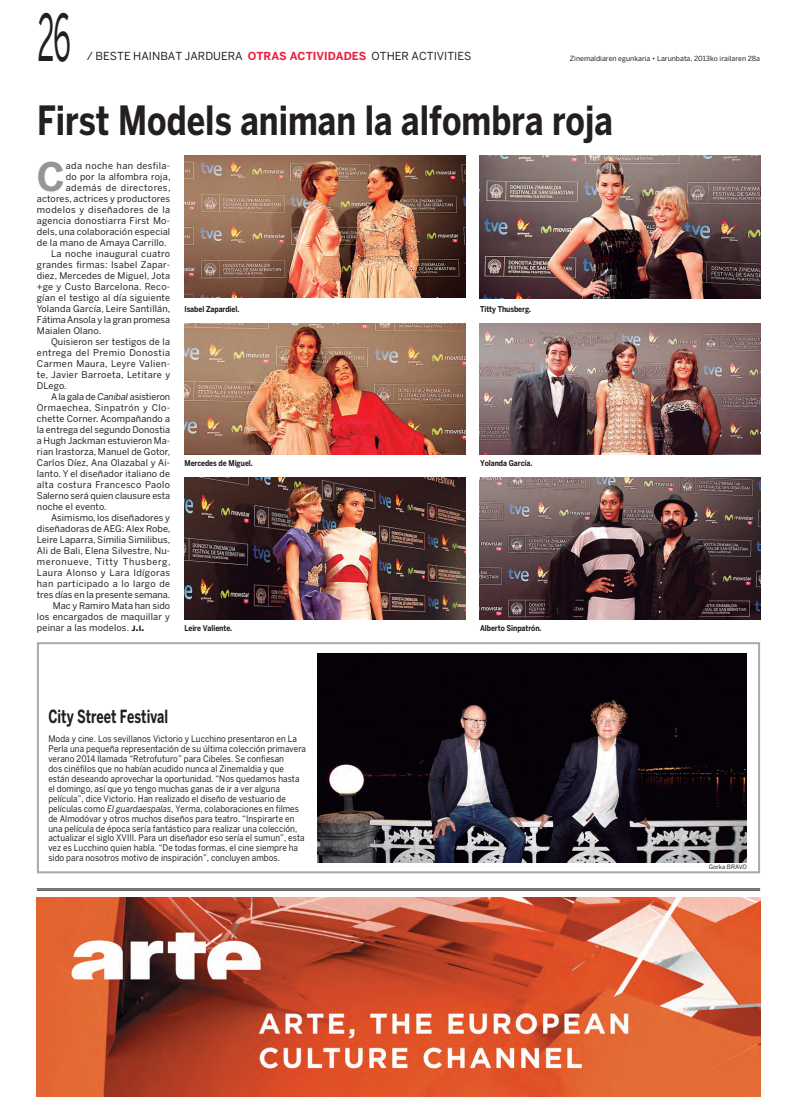
<style>
.page{position:relative;width:797px;height:1106px;background:#fff}
.page>*{position:absolute;margin:0;border:0;box-sizing:border-box;transform-origin:0 0}
.t1{font:64px "Benton Sans";color:#231f20;scale:.45 1}
.t2{font:700 40px "Benton Sans";color:#231f20;scale:.8 1}
.t3{font:700 38.9px "Benton Sans";color:#939598}
.t4{font:700 18px "Benton Sans";color:#231f20;scale:.7 1}
.t5{font:11px "Benton Sans";color:#231f20}
.t6{font:9.2px "Benton Sans";letter-spacing:.02em;color:#231f20}
.t7{font:9.2px "Benton Sans";letter-spacing:.045em;color:#231f20}
.t8{font:9.2px "Benton Sans";color:#231f20}
.t9{font:9.2px "Benton Sans";letter-spacing:-.005em;color:#231f20}
.t10{font:9.2px "Benton Sans";letter-spacing:.05em;color:#231f20}
.t11{font:9.2px "Benton Sans";letter-spacing:.07em;color:#231f20}
.t12{font:9.2px "Benton Sans";letter-spacing:.04em;color:#231f20}
.t13{font:9px/9.9px "Benton Sans";letter-spacing:.005em;color:#231f20;scale:.9 1}
.t14{font:700 8px "Benton Sans";letter-spacing:-.01em;color:#231f20;scale:.86 1}
.t15{font:7px "Benton Sans";color:#231f20}
.t16{font:6px "Benton Sans";color:#231f20}
.s1{font-weight:700;color:#ed213c}
.s2{font-style:italic}
.s3{font-family:"Benton Sans Black SC800";font-size:7.4px}
.s4{font-family:"Benton Sans Black SC800"}
</style>
<div class="page">
<img style="left:37px;top:897px;width:723px;height:199px">
<hr style="left:37px;top:888px;width:723px;height:1px;background:#231f20">
<hr style="left:37px;top:889px;width:723px;height:1px;background:#231f20">
<div style="left:37px;top:642px;width:723px;height:231px;border:2px solid #a8a9ad"></div>
<img style="left:317px;top:653px;width:430px;height:209px">
<img style="left:184px;top:155px;width:281px;height:143px">
<img style="left:184px;top:323px;width:281px;height:132px">
<img style="left:184px;top:477px;width:281px;height:143px">
<img style="left:479px;top:323px;width:281px;height:132px">
<img style="left:479px;top:477px;width:281px;height:143px">
<img style="left:479px;top:155px;width:281px;height:143px">
<p class="t1" style="left:37px;top:0;width:76px">26</p>
<p class="t5" style="left:87px;top:50px;width:386px">/ beste hainbat jarduera <span class="s1">otras actividades</span> other activities</p>
<p class="t15" style="left:570px;top:54px;width:192px">Zinemaldiaren egunkaria • Larunbata, 2013ko irailaren 28a</p>
<p class="t2" style="left:37px;top:97px;width:721px">First Models animan la alfombra roja</p>
<p class="t3" style="left:37px;top:154px;width:26px">C</p>
<p class="t12" style="left:66px;top:160px;width:106px">ada noche han desfila-</p>
<p class="t6" style="left:66px;top:171px;width:106px">do por la alfombra roja,</p>
<p class="t10" style="left:66px;top:182px;width:106px">además de directores,</p>
<p class="t6" style="left:37px;top:193px;width:135px">actores, actrices y productores</p>
<p class="t7" style="left:37px;top:204px;width:135px">modelos y diseñadores de la</p>
<p class="t6" style="left:37px;top:215px;width:135px">agencia donostiarra First Mo-</p>
<p class="t6" style="left:37px;top:226px;width:135px">dels, una colaboración especial</p>
<p class="t6" style="left:37px;top:237px;width:131px">de la mano de Amaya Carrillo.</p>
<p class="t6" style="left:51px;top:248px;width:121px">La noche inaugural cuatro</p>
<p class="t6" style="left:37px;top:259px;width:135px">grandes firmas: I sabel Zapar-</p>
<p class="t6" style="left:37px;top:270px;width:135px">diez, Mercedes de Miguel, Jota</p>
<p class="t6" style="left:37px;top:281px;width:135px">+ge y Custo Barcelona. Reco-</p>
<p class="t6" style="left:37px;top:292px;width:135px">gían el testigo al día siguiente</p>
<p class="t6" style="left:37px;top:303px;width:135px">Yolanda García, Leire Santillán,</p>
<p class="t9" style="left:37px;top:314px;width:135px">Fátima Ansola y la gran promesa</p>
<p class="t6" style="left:37px;top:325px;width:66px">Maialen Olano.</p>
<p class="t6" style="left:51px;top:336px;width:121px">Quisieron ser testigos de la</p>
<p class="t10" style="left:37px;top:347px;width:135px">entrega del Premio Donostia</p>
<p class="t7" style="left:37px;top:358px;width:135px">Carmen Maura, Leyre Valien-</p>
<p class="t6" style="left:37px;top:369px;width:135px">te, Javier Barroeta, Letitare y</p>
<p class="t6" style="left:37px;top:380px;width:31px">D Lego.</p>
<p class="t9" style="left:51px;top:391px;width:121px">A la gala de <span class="s2">Canibal</span> asistieron</p>
<p class="t7" style="left:37px;top:402px;width:135px">Ormaechea, Sinpatrón y Clo-</p>
<p class="t6" style="left:37px;top:413px;width:135px">chette Corner. Acompañando a</p>
<p class="t6" style="left:37px;top:424px;width:135px">la entrega del segundo Donostia</p>
<p class="t6" style="left:37px;top:435px;width:135px">a H ugh Jackman estuvieron Ma-</p>
<p class="t6" style="left:37px;top:446px;width:135px">rian I rastorza, Manuel de Gotor,</p>
<p class="t6" style="left:37px;top:457px;width:135px">Carlos Díez, Ana Olazabal y Ai-</p>
<p class="t6" style="left:37px;top:468px;width:135px">lanto. Y el diseñador italiano de</p>
<p class="t7" style="left:37px;top:479px;width:135px">alta costura Francesco Paolo</p>
<p class="t8" style="left:37px;top:490px;width:135px">Salerno será quien clausure esta</p>
<p class="t6" style="left:37px;top:501px;width:71px">noche el evento.</p>
<p class="t6" style="left:51px;top:512px;width:120px">Asimismo, los diseñadores y</p>
<p class="t6" style="left:37px;top:523px;width:135px">diseñadoras de AEG: Alex Robe,</p>
<p class="t6" style="left:37px;top:534px;width:135px">Leire Laparra, Similia Similibus,</p>
<p class="t6" style="left:37px;top:545px;width:135px">Ali de Bali, Elena Silvestre, N u-</p>
<p class="t11" style="left:37px;top:556px;width:135px">meronueve, Titty Thusberg,</p>
<p class="t7" style="left:37px;top:567px;width:135px">Laura Alonso y Lara I dígoras</p>
<p class="t7" style="left:37px;top:578px;width:135px">han participado a lo largo de</p>
<p class="t8" style="left:37px;top:589px;width:135px">tres días en la presente semana.</p>
<p class="t6" style="left:53px;top:600px;width:119px">Mac y Ramiro Mata han sido</p>
<p class="t6" style="left:37px;top:611px;width:135px">los encargados de maquillar y</p>
<p class="t6" style="left:37px;top:622px;width:109px">peinar a las modelos. <span class="s3">j</span><span class="s4">.</span><span class="s3">i</span><span class="s4">.</span></p>
<p class="t14" style="left:184px;top:304px;width:65px">Isabel Zapardiel.</p>
<p class="t14" style="left:184px;top:458px;width:81px">Mercedes de Miguel.</p>
<p class="t14" style="left:184px;top:623px;width:57px">Leire Valiente.</p>
<p class="t4" style="left:48px;top:705px;width:173px">City Street Festival</p>
<p class="t13" style="left:48px;top:734px;width:288px">Moda y cine. Los sevillanos Victorio y Lucchino presentaron en La Perla una pequeña representación de su última colección primavera verano 2014 llamada “Retrofuturo” para Cibeles. Se confiesan<br>dos cinéfilos que no habían acudido nunca al Zinemaldia y que están deseando aprovechar la oportunidad. “Nos quedamos hasta el domingo, así que yo tengo muchas ganas de ir a ver alguna película”, dice Victorio. Han realizado el diseño de vestuario de películas como <span class="s2">El guardaespalas</span>, Yerma, colaboraciones en filmes de Almodóvar y otros muchos diseños para teatro. “I nspirarte en una película de época sería fantástico para realizar una colección, actualizar el siglo XVIII . Para un diseñador eso sería el sumun”, esta vez es Lucchino quien habla. “De todas formas, el cine siempre ha sido para nosotros motivo de inspiración”, concluyen ambos.</p>
<p class="t14" style="left:480px;top:304px;width:61px">Titty Thusberg.</p>
<p class="t14" style="left:480px;top:458px;width:62px">Yolanda García.</p>
<p class="t14" style="left:480px;top:623px;width:73px">Alberto Sinpatrón.</p>
<p class="t16" style="left:708px;top:863px;width:24px">Gorka BRAVO</p>
</div>
